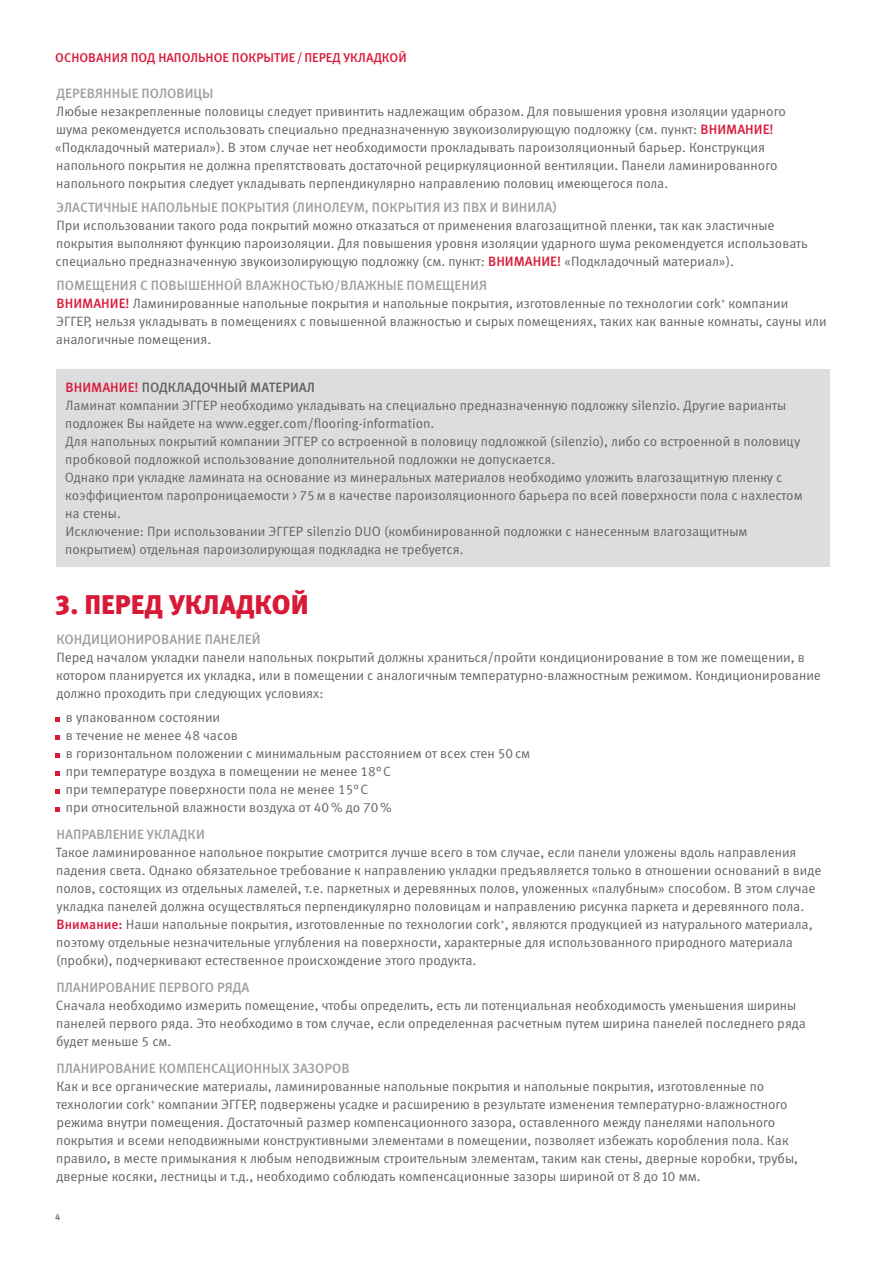
<style>
.page{position:relative;width:893px;height:1263px;background:#fff}
.page>*{position:absolute;margin:0;border:0;box-sizing:border-box;transform-origin:0 0}
.t1{font:900 27px "Meta Pro";color:#d91938}
.t2{font:13.5px/18px "Meta Pro";color:#636366}
.t3{font:500 13.5px "Meta Pro";color:#9d9fa2}
.t4{font:500 12.75px "Meta Pro";color:#d91938}
.t5{font:500 9px "Meta Pro";color:#636366}
.s1{font-weight:500;color:#d91938}
.s2{font-weight:500;color:#9d9fa2}
.s3{font-weight:500}
</style>
<div class="page">
<svg style="left:55px;top:717px;width:5px;height:5px"></svg>
<svg style="left:55px;top:735px;width:5px;height:5px"></svg>
<svg style="left:55px;top:753px;width:5px;height:5px"></svg>
<svg style="left:55px;top:771px;width:5px;height:5px"></svg>
<svg style="left:55px;top:789px;width:5px;height:5px"></svg>
<svg style="left:55px;top:807px;width:5px;height:5px"></svg>
<div style="left:56px;top:370px;width:773px;height:197px;background:#dcdddf"></div>
<p class="t4" style="left:55px;top:50px;width:353px">ОСНОВАНИЯ ПОД НАПОЛЬНОЕ ПОКРЫТИЕ /ПЕРЕД УКЛАДКОЙ</p>
<p class="t3" style="left:57px;top:84px;width:158px">ДЕРЕВЯННЫЕ ПОЛОВИЦЫ</p>
<p class="t2" style="left:55px;top:102px;width:732px">Любые незакрепленные половицы следует привинтить надлежащим образом. Для повышения уровня изоляции ударного шума рекомендуется использовать специально предназначенную звукоизолирующую подложку (см. пункт: <span class="s1">ВНИМАНИЕ! </span>«Подкладочный материал»). В этом случае нет необходимости прокладывать пароизоляционный барьер. Конструкция напольного покрытия не должна препятствовать достаточной рециркуляционной вентиляции. Панели ламинированного напольного покрытия следует укладывать перпендикулярно направлению половиц имеющегося пола.</p>
<p class="t3" style="left:56px;top:198px;width:502px">ЭЛАСТИЧНЫЕ НАПОЛЬНЫЕ ПОКРЫТИЯ (ЛИНОЛЕУМ, ПОКРЫТИЯ ИЗ ПВХ И ВИНИЛА)</p>
<p class="t2" style="left:56px;top:216px;width:754px">При использовании такого рода покрытий можно отказаться от применения влагозащитной пленки, так как эластичные покрытия выполняют функцию пароизоляции. Для повышения уровня изоляции ударного шума рекомендуется использовать специально предназначенную звукоизолирующую подложку (см. пункт: <span class="s1">ВНИМАНИЕ!</span> «Подкладочный материал»).</p>
<p class="t2" style="left:56px;top:276px;width:772px"><span class="s2">ПОМЕЩЕНИЯ С ПОВЫШЕННОЙ ВЛАЖНОСТЬЮ/ВЛАЖНЫЕ ПОМЕЩЕНИЯ<br></span><span class="s1">ВНИМАНИЕ!</span> Ламинированные напольные покрытия и напольные покрытия, изготовленные по технологии cork<sup>+</sup> компании ЭГГЕР, нельзя укладывать в помещениях с повышенной влажностью и сырых помещениях, таких как ванные комнаты, сауны или аналогичные помещения.</p>
<p class="t2" style="left:65px;top:378px;width:739px"><span class="s1">ВНИМАНИЕ!</span> <span class="s3">ПОДКЛАДОЧНЫЙ МАТЕРИАЛ<br></span>Ламинат компании ЭГГЕР необходимо укладывать на специально предназначенную подложку silenzio. Другие варианты подложек Вы найдете на www.egger.com/flooring-information.<br>Для напольных покрытий компании ЭГГЕР со встроенной в половицу подложкой (silenzio), либо со встроенной в половицу пробковой подложкой использование дополнительной подложки не допускается.<br>Однако при укладке ламината на основание из минеральных материалов необходимо уложить влагозащитную пленку с коэффициентом паропроницаемости &gt; 75м в качестве пароизоляционного барьера по всей поверхности пола с нахлестом на стены.<br>Исключение: При использовании ЭГГЕР silenzio DUO (комбинированной подложки с нанесенным влагозащитным покрытием) отдельная пароизолирующая подкладка не требуется.</p>
<h1 class="t1" style="left:55px;top:587px;width:255px">3. ПЕРЕД УКЛАДКОЙ</h1>
<p class="t3" style="left:57px;top:630px;width:206px">КОНДИЦИОНИРОВАНИЕ ПАНЕЛЕЙ</p>
<p class="t2" style="left:56px;top:648px;width:766px">Перед началом укладки панели напольных покрытий должны храниться/пройти кондиционирование в том же помещении, в котором планируется их укладка, или в помещении с аналогичным температурно-влажностным режимом. Кондиционирование должно проходить при следующих условиях:</p>
<p class="t2" style="left:66px;top:708px;width:466px">в упакованном состоянии<br>в течение не менее 48 часов<br>в горизонтальном положении с минимальным расстоянием от всех стен 50см при температуре воздуха в помещении не менее 18°C<br>при температуре поверхности пола не менее 15°C<br>при относительной влажности воздуха от 40% до 70%</p>
<p class="t3" style="left:57px;top:825px;width:150px">НАПРАВЛЕНИЕ УКЛАДКИ</p>
<p class="t2" style="left:56px;top:843px;width:767px">Такое ламинированное напольное покрытие смотрится лучше всего в том случае, если панели уложены вдоль направления падения света. Однако обязательное требование к направлению укладки предъявляется только в отношении оснований в виде полов, состоящих из отдельных ламелей, т.е. паркетных и деревянных полов, уложенных «палубным» способом. В этом случае укладка панелей должна осуществляться перпендикулярно половицам и направлению рисунка паркета и деревянного пола.<br><span class="s1">Внимание:</span> Наши напольные покрытия, изготовленные по технологии cork<sup>+</sup>, являются продукцией из натурального материала, поэтому отдельные незначительные углубления на поверхности, характерные для использованного природного материала (пробки), подчеркивают естественное происхождение этого продукта.</p>
<p class="t3" style="left:56px;top:978px;width:194px">ПЛАНИРОВАНИЕ ПЕРВОГО РЯДА</p>
<p class="t2" style="left:56px;top:996px;width:752px">Сначала необходимо измерить помещение, чтобы определить, есть ли потенциальная необходимость уменьшения ширины панелей первого ряда. Это необходимо в том случае, если определенная расчетным путем ширина панелей последнего ряда будет меньше 5 см.</p>
<p class="t3" style="left:56px;top:1059px;width:295px">ПЛАНИРОВАНИЕ КОМПЕНСАЦИОННЫХ ЗАЗОРОВ</p>
<p class="t2" style="left:56px;top:1077px;width:743px">Как и все органические материалы, ламинированные напольные покрытия и напольные покрытия, изготовленные по технологии cork<sup>+</sup> компании ЭГГЕР, подвержены усадке и расширению в результате изменения температурно-влажностного режима внутри помещения. Достаточный размер компенсационного зазора, оставленного между панелями напольного покрытия и всеми неподвижными конструктивными элементами в помещении, позволяет избежать коробления пола. Как правило, в месте примыкания к любым неподвижным строительным элементам, таким как стены, дверные коробки, трубы, дверные косяки, лестницы и т.д., необходимо соблюдать компенсационные зазоры шириной от 8 до 10 мм.</p>
<p class="t5" style="left:55px;top:1211px;width:7px">4</p>
</div>
